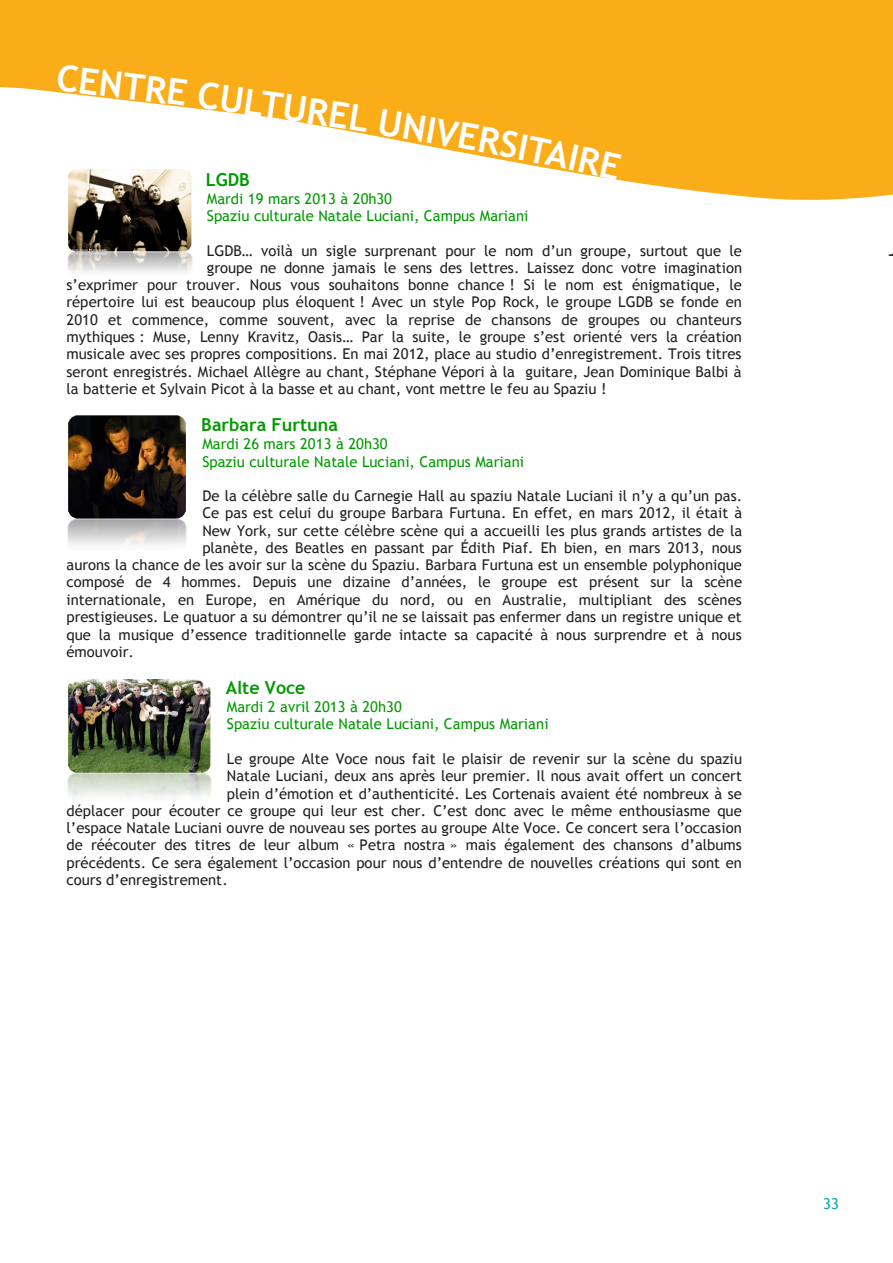
<style>
.page{position:relative;width:893px;height:1263px;background:#fff}
.page>*{position:absolute;margin:0;border:0;box-sizing:border-box;transform-origin:0 0}
.t1{font:700 36px "Trebuchet MS";color:#fff}
.t2{font:700 17.85px "Trebuchet MS";color:#090}
.t3{font:15px "Trebuchet MS";color:#00a3b8}
.t4{font:14.85px "Trebuchet MS";color:#231f20}
.t5{font:14.85px/17.4px "Trebuchet MS";color:#090}
</style>
<div class="page">
<svg style="left:0;top:0;width:893px;height:208px;fill:#faad19"></svg>
<img style="left:67px;top:250px;width:126px;height:22px">
<svg style="left:68px;top:170px;width:123px;height:81px;background:#686156"></svg>
<img style="left:67px;top:517px;width:120px;height:28px">
<img style="left:68px;top:416px;width:118px;height:102px;border-radius:9px">
<img style="left:67px;top:771px;width:145px;height:25px">
<img style="left:68px;top:679px;width:142px;height:93px;border-radius:8px">
<div style="left:479px;top:126px;width:49px;height:34px;background:#faad19"></div>
<h1 class="t1" style="left:60px;top:55px;width:133px;rotate:7deg">CENTRE</h1>
<h1 class="t1" style="left:201px;top:72px;width:112px;rotate:8deg">CULTU</h1>
<h1 class="t1" style="left:311px;top:88px;width:98px;rotate:9deg">REL U</h1>
<h1 class="t1" style="left:406px;top:103px;width:78px;rotate:10deg">NIVE</h1>
<h1 class="t1" style="left:533px;top:126px;width:95px;rotate:12deg">TAIRE</h1>
<p class="t2" style="left:206px;top:168px;width:45px">LGDB</p>
<p class="t5" style="left:207px;top:190px;width:323px">Mardi 19 mars 2013 à 20h30<br>Spaziu culturale Natale Luciani, Campus Mariani</p>
<p class="t4" style="left:207px;top:242px;width:537px">LGDB… voilà un sigle surprenant pour le nom d’un groupe, surtout que le</p>
<p class="t4" style="left:207px;top:259px;width:537px">groupe ne donne jamais le sens des lettres. Laissez donc votre imagination</p>
<p class="t4" style="left:67px;top:276px;width:677px">s’exprimer pour trouver. Nous vous souhaitons bonne chance ! Si le nom est énigmatique, le</p>
<p class="t4" style="left:67px;top:293px;width:677px">répertoire lui est beaucoup plus éloquent ! Avec un style Pop Rock, le groupe LGDB se fonde en</p>
<p class="t4" style="left:67px;top:311px;width:677px">2010 et commence, comme souvent, avec la reprise de chansons de groupes ou chanteurs</p>
<p class="t4" style="left:67px;top:328px;width:677px">mythiques : Muse, Lenny Kravitz, Oasis… Par la suite, le groupe s’est orienté vers la création</p>
<p class="t4" style="left:67px;top:345px;width:677px">musicale avec ses propres compositions. En mai 2012, place au studio d’enregistrement. Trois titres</p>
<p class="t4" style="left:67px;top:363px;width:676px">seront enregistrés. Michael Allègre au chant, Stéphane Vépori à la guitare, Jean Dominique Balbi à</p>
<p class="t4" style="left:67px;top:380px;width:541px">la batterie et Sylvain Picot à la basse et au chant, vont mettre le feu au Spaziu !</p>
<p class="t2" style="left:201px;top:414px;width:138px">Barbara Furtuna</p>
<p class="t5" style="left:202px;top:435px;width:323px">Mardi 26 mars 2013 à 20h30<br>Spaziu culturale Natale Luciani, Campus Mariani</p>
<p class="t4" style="left:202px;top:487px;width:541px">De la célèbre salle du Carnegie Hall au spaziu Natale Luciani il n’y a qu’un pas.</p>
<p class="t4" style="left:202px;top:504px;width:541px">Ce pas est celui du groupe Barbara Furtuna. En effet, en mars 2012, il était à</p>
<p class="t4" style="left:202px;top:522px;width:541px">New York, sur cette célèbre scène qui a accueilli les plus grands artistes de la</p>
<p class="t4" style="left:202px;top:539px;width:541px">planète, des Beatles en passant par Édith Piaf. Eh bien, en mars 2013, nous</p>
<p class="t4" style="left:67px;top:556px;width:677px">aurons la chance de les avoir sur la scène du Spaziu. Barbara Furtuna est un ensemble polyphonique</p>
<p class="t4" style="left:67px;top:573px;width:677px">composé de 4 hommes. Depuis une dizaine d’années, le groupe est présent sur la scène</p>
<p class="t4" style="left:67px;top:591px;width:677px">internationale, en Europe, en Amérique du nord, ou en Australie, multipliant des scènes</p>
<p class="t4" style="left:67px;top:608px;width:677px">prestigieuses. Le quatuor a su démontrer qu’il ne se laissait pas enfermer dans un registre unique et</p>
<p class="t4" style="left:67px;top:625px;width:677px">que la musique d’essence traditionnelle garde intacte sa capacité à nous surprendre et à nous</p>
<p class="t4" style="left:67px;top:643px;width:69px">émouvoir.</p>
<p class="t2" style="left:226px;top:677px;width:81px">Alte Voce</p>
<p class="t5" style="left:227px;top:698px;width:323px">Mardi 2 avril 2013 à 20h30<br>Spaziu culturale Natale Luciani, Campus Mariani</p>
<p class="t4" style="left:227px;top:750px;width:517px">Le groupe Alte Voce nous fait le plaisir de revenir sur la scène du spaziu</p>
<p class="t4" style="left:227px;top:767px;width:516px">Natale Luciani, deux ans après leur premier. Il nous avait offert un concert</p>
<p class="t4" style="left:227px;top:784px;width:516px">plein d’émotion et d’authenticité. Les Cortenais avaient été nombreux à se</p>
<p class="t4" style="left:67px;top:802px;width:677px">déplacer pour écouter ce groupe qui leur est cher. C’est donc avec le même enthousiasme que</p>
<p class="t4" style="left:67px;top:819px;width:677px">l’espace Natale Luciani ouvre de nouveau ses portes au groupe Alte Voce. Ce concert sera l’occasion</p>
<p class="t4" style="left:67px;top:836px;width:677px">de réécouter des titres de leur album « Petra nostra » mais également des chansons d’albums</p>
<p class="t4" style="left:67px;top:854px;width:677px">précédents. Ce sera également l’occasion pour nous d’entendre de nouvelles créations qui sont en</p>
<p class="t4" style="left:67px;top:871px;width:163px">cours d’enregistrement.</p>
<p class="t3" style="left:823px;top:1195px;width:17px">33</p>
</div>
